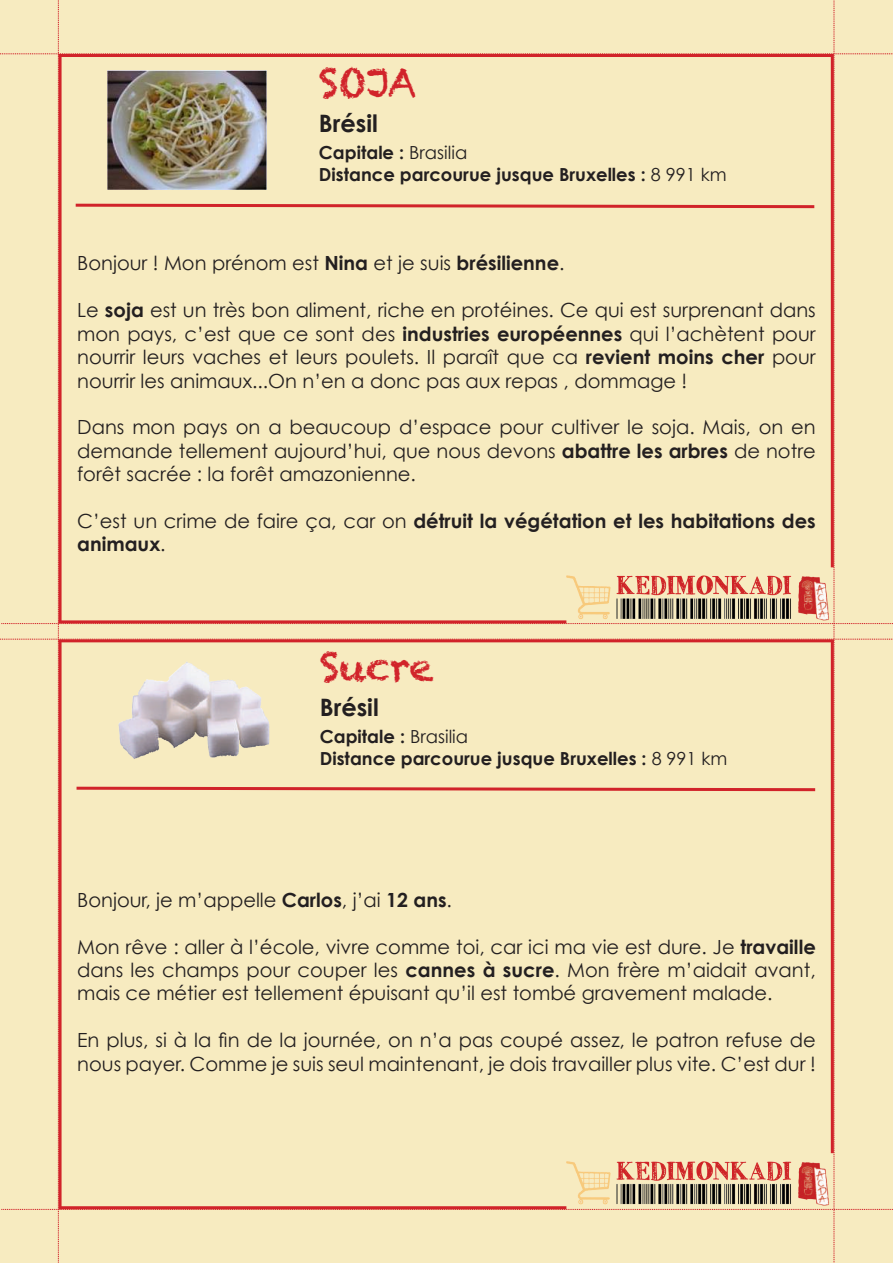
<style>
.page{position:relative;width:893px;height:1263px;background:#f7ebc0}
.page>*{position:absolute;margin:0;border:0;box-sizing:border-box;transform-origin:0 0}
.t1{font:39px "Chalkduster";color:#d1232a}
.t2{font:700 24px "Century Gothic";color:#231f20}
.t3{font:19.5px/23.4px "Century Gothic";color:#231f20;text-align:justify}
.t4{font:700 19.5px/23.4px "Century Gothic";color:#231f20}
.t5{font:700 18px/21.6px "Century Gothic";color:#231f20}
.s1{font-weight:400}
.s2{font-weight:700}
</style>
<div class="page">
<img style="left:102px;top:655px;width:176px;height:117px">
<h1 class="t1" style="left:319px;top:60px;width:99px">SOJA</h1>
<p class="t2" style="left:319px;top:108px;width:61px">Brésil</p>
<p class="t5" style="left:319px;top:141px;width:409px">Capitale : <span class="s1">Brasilia<br></span>Distance parcourue jusque Bruxelles : <span class="s1">8 991 km</span></p>
<p class="t3" style="left:77px;top:251px;width:489px">Bonjour ! Mon prénom est <span class="s2">Nina</span> et je suis <span class="s2">brésilienne</span>.</p>
<p class="t3" style="left:77px;top:298px;width:740px">Le <span class="s2">soja</span> est un très bon aliment, riche en protéines. Ce qui est surprenant dans mon pays, c’est que ce sont des <span class="s2">industries européennes</span> qui l’achètent pour nourrir leurs vaches et leurs poulets. Il paraît que ca <span class="s2">revient moins cher</span> pour nourrir les animaux...On n’en a donc pas aux repas , dommage !</p>
<p class="t3" style="left:77px;top:415px;width:740px">Dans mon pays on a beaucoup d’espace pour cultiver le soja. Mais, on en demande tellement aujourd’hui, que nous devons <span class="s2">abattre les arbres</span> de notre forêt sacrée : la forêt amazonienne.</p>
<p class="t4" style="left:77px;top:509px;width:740px"><span class="s1">C’est un crime de faire ça, car on</span> détruit la végétation et les habitations des animaux<span class="s1">.</span></p>
<h1 class="t1" style="left:320px;top:644px;width:115px">Sucre</h1>
<p class="t2" style="left:320px;top:692px;width:61px">Brésil</p>
<p class="t5" style="left:320px;top:725px;width:409px">Capitale : <span class="s1">Brasilia<br></span>Distance parcourue jusque Bruxelles : <span class="s1">8 991 km</span></p>
<p class="t3" style="left:77px;top:888px;width:376px">Bonjour, je m’appelle <span class="s2">Carlos</span>, j’ai <span class="s2">12 ans</span>.</p>
<p class="t3" style="left:77px;top:934px;width:740px">Mon rêve : aller à l’école, vivre comme toi, car ici ma vie est dure. Je <span class="s2">travaille </span>dans les champs pour couper les <span class="s2">cannes à sucre</span>. Mon frère m’aidait avant, mais ce métier est tellement épuisant qu’il est tombé gravement malade.</p>
<p class="t3" style="left:77px;top:1028px;width:740px">En plus, si à la fin de la journée, on n’a pas coupé assez, le patron refuse de nous payer. Comme je suis seul maintenant, je dois travailler plus vite. C’est dur !</p>
</div>
